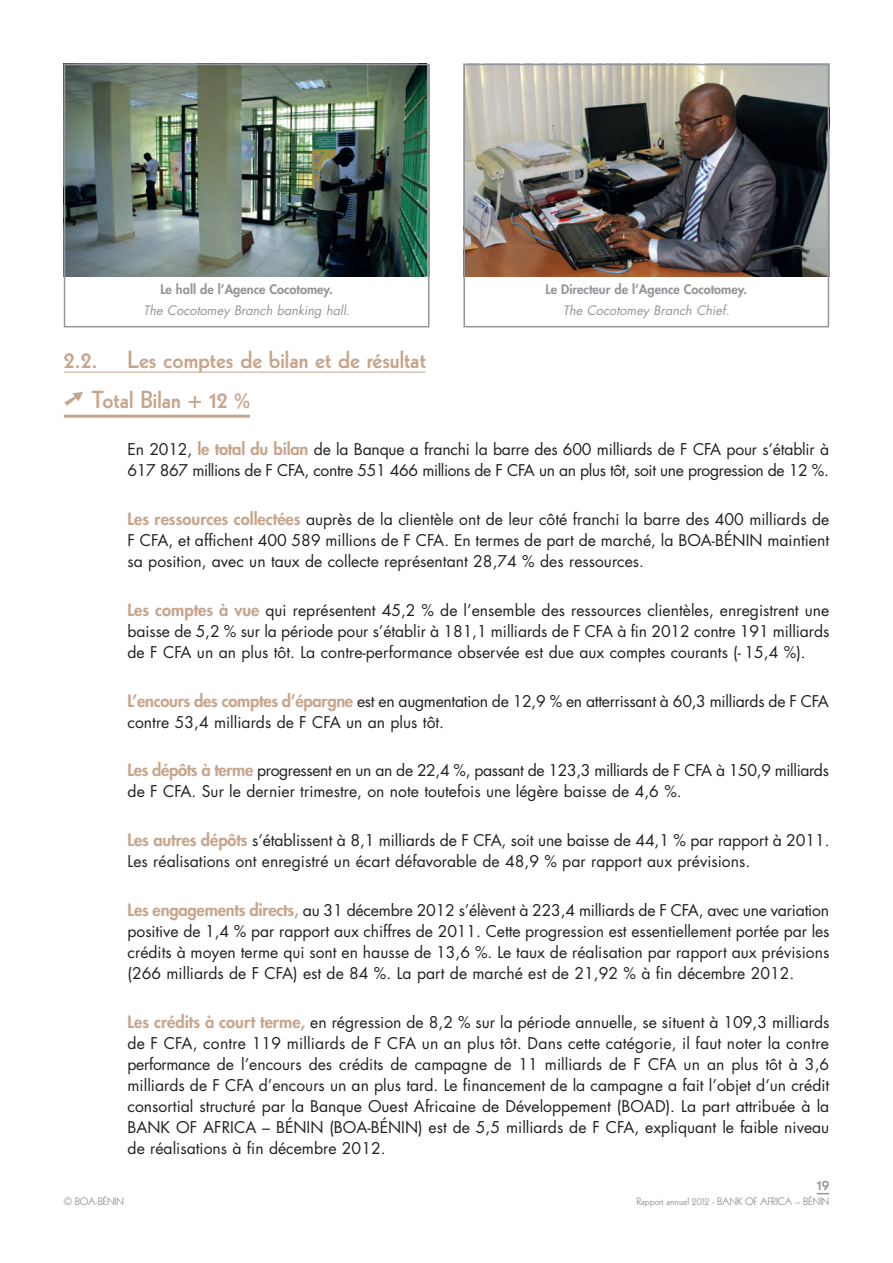
<style>
.page{position:relative;width:893px;height:1263px;background:#fff}
.page>*{position:absolute;margin:0;border:0;box-sizing:border-box;transform-origin:0 0}
.t1{font:800 24px/40.7px "Kabel";color:#c7a58c}
.t2{font:15.75px/21px "Futura";color:#231f20;text-align:justify}
.t3{font:15.75px/21px "Futura";letter-spacing:-.025em;color:#231f20}
.t4{font:15.75px/21px "Futura";letter-spacing:-.02em;color:#231f20}
.t5{font:800 15px "Kabel";color:#939598}
.t6{font:800 12.75px "Futura";color:#939598}
.t7{font:italic 12.75px "Futura";color:#939598}
.t8{font:10.5px "Kabel";color:#939598}
.s1{font-weight:800;font-size:16.5px;color:#c7a58c}
</style>
<div class="page">
<svg style="left:817px;top:1193px;width:12px;height:1px"></svg>
<img style="left:67px;top:67px;width:359px;height:209px">
<img style="left:466px;top:67px;width:360px;height:209px">
<div style="left:64px;top:64px;width:365px;height:263px;border:2px solid #939598"></div>
<div style="left:463px;top:64px;width:366px;height:263px;border:2px solid #939598"></div>
<hr style="left:64px;top:372px;width:362px;height:1px;background:#c7a58c">
<hr style="left:64px;top:415px;width:186px;height:3px;background:#c7a58c">
<p class="t6" style="left:160px;top:283px;width:174px">Le hall de l’Agence Cocotomey.</p>
<p class="t7" style="left:144px;top:305px;width:208px">The Cocotomey Branch banking hall.</p>
<p class="t6" style="left:546px;top:283px;width:203px">Le Directeur de l’Agence Cocotomey.</p>
<p class="t7" style="left:563px;top:305px;width:168px">The Cocotomey Branch Chief.</p>
<h1 class="t1" style="left:92px;top:340px;width:335px;text-indent:35px">Les comptes de bilan et de résultat<br>Total Bilan + 12 %</h1>
<p class="t3" style="left:128px;top:440px;width:703px">En 2012, <span class="s1">le total du bilan</span> de la Banque a franchi la barre des 600 milliards de F CFA pour s’établir à<br>617 867 millions de F CFA, contre 551 466 millions de F CFA un an plus tôt, soit une progression de 12 %.</p>
<p class="t2" style="left:128px;top:510px;width:703px"><span class="s1">Les ressources collectées</span> auprès de la clientèle ont de leur côté franchi la barre des 400 milliards de F CFA, et affichent 400 589 millions de F CFA. En termes de part de marché, la BOA-BÉNIN maintient sa position, avec un taux de collecte représentant 28,74 % des ressources.</p>
<p class="t2" style="left:128px;top:601px;width:703px"><span class="s1">Les comptes à vue</span> qui représentent 45,2 % de l’ensemble des ressources clientèles, enregistrent une baisse de 5,2 % sur la période pour s’établir à 181,1 milliards de F CFA à fin 2012 contre 191 milliards de F CFA un an plus tôt. La contre-performance observée est due aux comptes courants (- 15,4 %).</p>
<p class="t4" style="left:128px;top:692px;width:703px"><span class="s1">L’encours des comptes d’épargne</span> est en augmentation de 12,9 % en atterrissant à 60,3 milliards de F CFA contre 53,4 milliards de F CFA un an plus tôt.</p>
<p class="t3" style="left:128px;top:761px;width:703px"><span class="s1">Les dépôts à terme</span> progressent en un an de 22,4 %, passant de 123,3 milliards de F CFA à 150,9 milliards de F CFA. Sur le dernier trimestre, on note toutefois une légère baisse de 4,6 %.</p>
<p class="t2" style="left:128px;top:831px;width:703px"><span class="s1">Les autres dépôts</span> s’établissent à 8,1 milliards de F CFA, soit une baisse de 44,1 % par rapport à 2011.<br>Les réalisations ont enregistré un écart défavorable de 48,9 % par rapport aux prévisions.</p>
<p class="t2" style="left:128px;top:901px;width:703px"><span class="s1">Les engagements directs,</span> au 31 décembre 2012 s’élèvent à 223,4 milliards de F CFA, avec une variation positive de 1,4 % par rapport aux chiffres de 2011. Cette progression est essentiellement portée par les crédits à moyen terme qui sont en hausse de 13,6 %. Le taux de réalisation par rapport aux prévisions (266 milliards de F CFA) est de 84 %. La part de marché est de 21,92 % à fin décembre 2012.</p>
<p class="t2" style="left:128px;top:1013px;width:703px"><span class="s1">Les crédits à court terme,</span> en régression de 8,2 % sur la période annuelle, se situent à 109,3 milliards de F CFA, contre 119 milliards de F CFA un an plus tôt. Dans cette catégorie, il faut noter la contre performance de l’encours des crédits de campagne de 11 milliards de F CFA un an plus tôt à 3,6 milliards de F CFA d’encours un an plus tard. Le financement de la campagne a fait l’objet d’un crédit consortial structuré par la Banque Ouest Africaine de Développement (BOAD). La part attribuée à la BANK OF AFRICA – BÉNIN (BOA-BÉNIN) est de 5,5 milliards de F CFA, expliquant le faible niveau de réalisations à fin décembre 2012.</p>
<h1 class="t1" style="left:64px;top:340px;width:35px">2.2.</h1>
<p class="t8" style="left:64px;top:1197px;width:62px">© BOA-BÉNIN</p>
<p class="t5" style="left:817px;top:1179px;width:14px">19</p>
<p class="t8" style="left:636px;top:1198px;width:194px">Rapport annuel 2012 - BANK OF AFRICA – BÉNIN</p>
</div>
